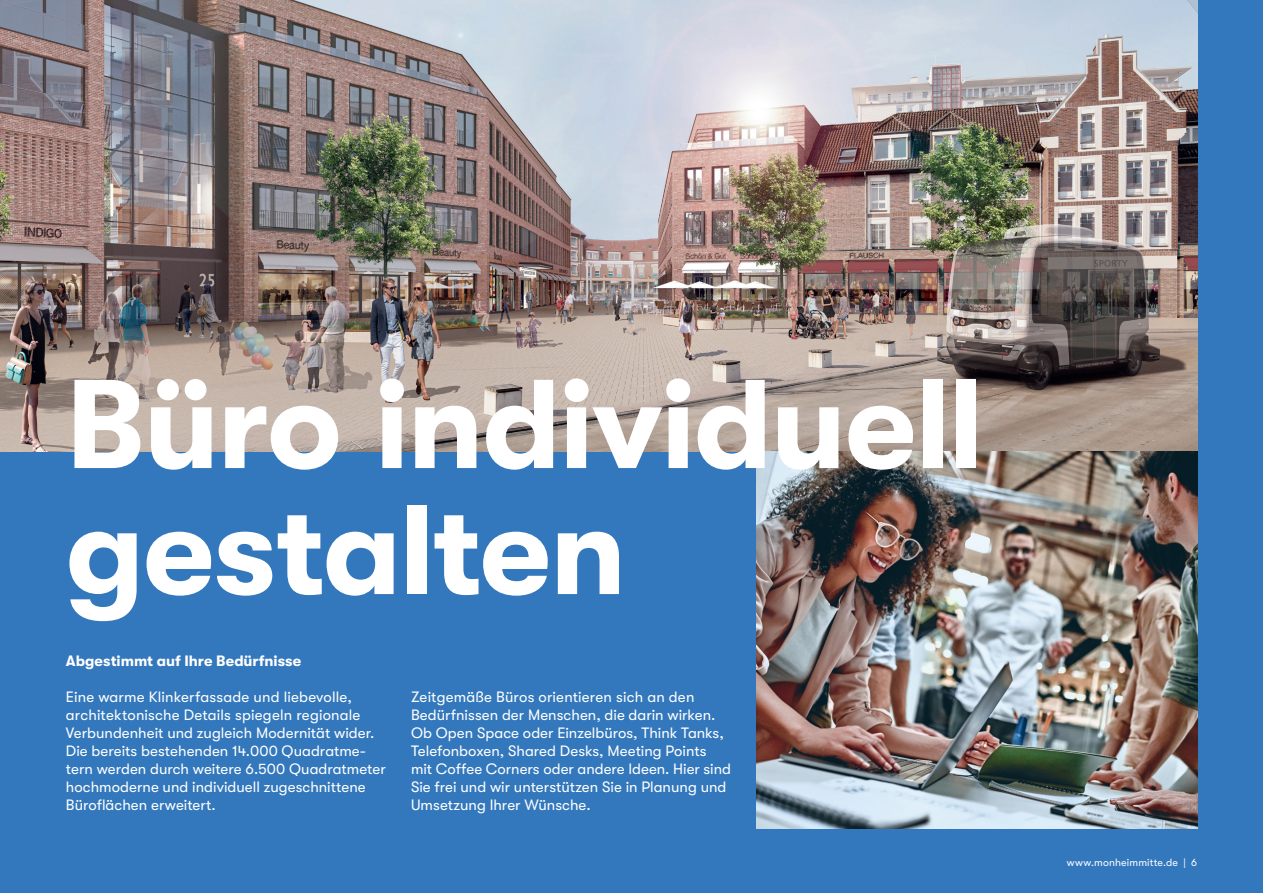
<style>
.page{position:relative;width:1263px;height:893px;background:#3378bd}
.page>*{position:absolute;margin:0;border:0;box-sizing:border-box;transform-origin:0 0}
.t1{font:700 126px/126px "GT Walsheim";letter-spacing:-.01em;color:#fff}
.Fließtext_weiss{font:15px/18px "GT Walsheim";letter-spacing:.005em;color:#fff}
.Anleser_weiss{font:700 15px "GT Walsheim";color:#fff}
.t2{font:10.5px "GT Walsheim";letter-spacing:.015em;color:#fff}
</style>
<div class="page">
<img style="left:0;top:0;width:1197px;height:452px">
<img style="left:756px;top:452px;width:441px;height:376px">
<p class="t1" style="left:66px;top:362px;width:919px">Büro individuell gestalten</p>
<p class="Anleser_weiss" style="left:66px;top:652px;width:237px">Abgestimmt auf Ihre Bedürfnisse</p>
<p class="Fließtext_weiss" style="left:66px;top:688px;width:321px">Eine warme Klinkerfassade und liebevolle, architektonische Details spiegeln regionale Verbundenheit und zugleich Modernität wider.<br>Die bereits bestehenden 14.000 Quadratme&shy;tern werden durch weitere 6.500 Quadratmeter hochmoderne und individuell zugeschnittene Büroflächen erweitert.</p>
<p class="Fließtext_weiss" style="left:411px;top:688px;width:322px">Zeitgemäße Büros orientieren sich an den Bedürfnissen der Menschen, die darin wirken.<br>Ob Open Space oder Einzelbüros, Think Tanks, Telefonboxen, Shared Desks, Meeting Points mit Coffee Corners oder andere Ideen. Hier sind Sie frei und wir unterstützen Sie in Planung und Umsetzung Ihrer Wünsche.</p>
<p class="t2" style="left:1067px;top:857px;width:132px">www.monheimmitte.de | 6</p>
</div>
